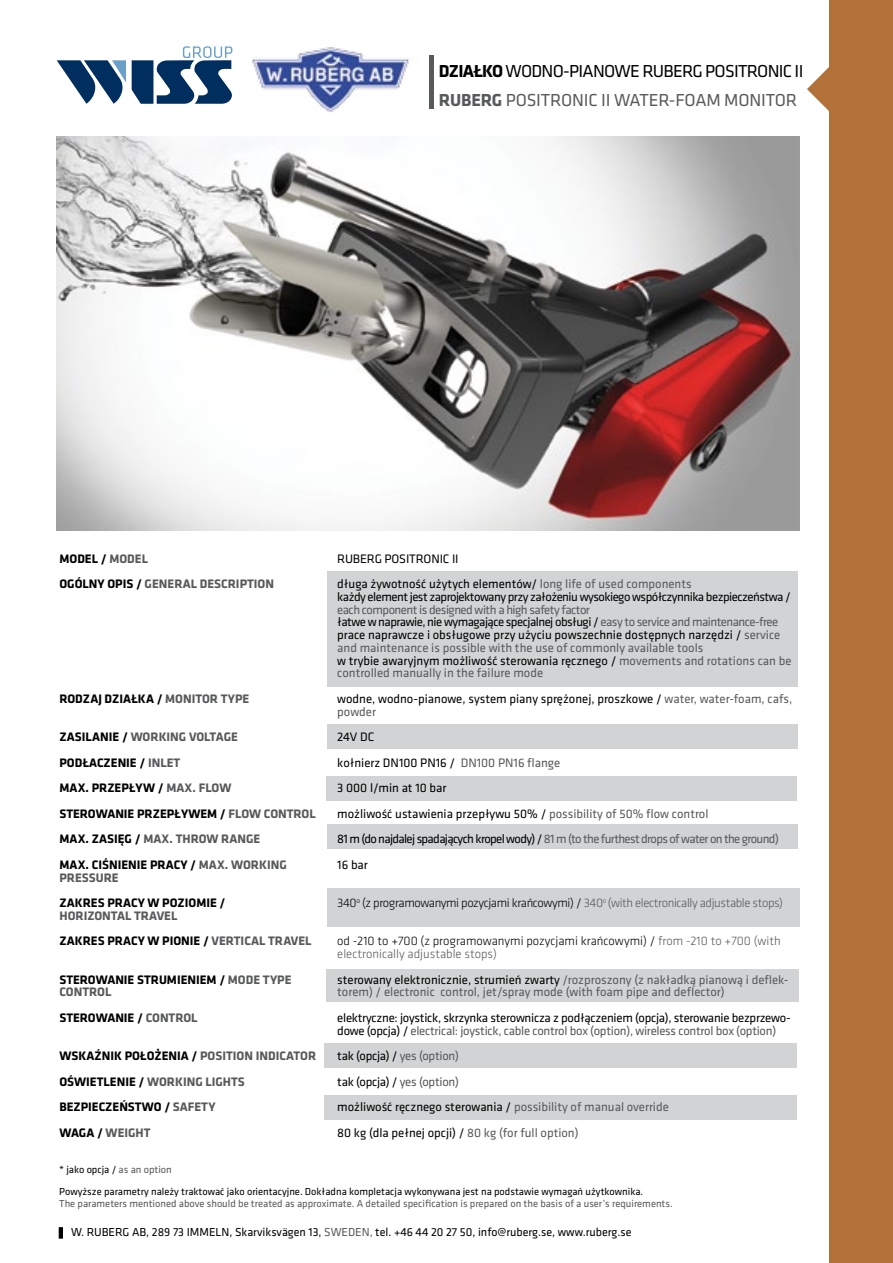
<style>
.page{position:relative;width:893px;height:1263px;background:#fff}
.page>*{position:absolute;margin:0;border:0;box-sizing:border-box;transform-origin:0 0}
.t1{font:18px/28.5px "Klavika";letter-spacing:-.04em;color:#000}
.t2{font:12.75px/12.8px "Klavika";color:#58595b}
.t3{font:12.75px/25.5px "Klavika";color:#000}
.t4{font:700 12.75px/25.5px "Klavika";color:#000}
.t5{font:12.75px/12.8px "Klavika";letter-spacing:-.02em;color:#000}
.t6{font:300 12.75px/12.8px "Klavika";letter-spacing:-.005em;color:#000}
.t7{font:700 12.75px/25.5px "Klavika";color:#58595b}
.t8{font:12.75px "Klavika";letter-spacing:-.04em;color:#000}
.t9{font:300 12.75px "Klavika";letter-spacing:-.03em;color:#000}
.t10{font:12px "Klavika";color:#000}
.t11{font:10.5px/21.6px "Klavika";color:#000}
.t12{font:10.5px "Klavika";color:#58595b}
.s1{font-weight:700}
.s2{font-weight:700;color:#58595b}
.s3{color:#58595b}
.s4{color:#000}
</style>
<div class="page">
<div style="left:324px;top:1095px;width:473px;height:24px;background:#d1d3d4"></div>
<div style="left:327px;top:571px;width:471px;height:116px;background:#d1d3d4"></div>
<div style="left:327px;top:724px;width:471px;height:25px;background:#d1d3d4"></div>
<div style="left:327px;top:776px;width:470px;height:25px;background:#d1d3d4"></div>
<div style="left:327px;top:824px;width:471px;height:25px;background:#d1d3d4"></div>
<div style="left:327px;top:889px;width:472px;height:38px;background:#d1d3d4"></div>
<div style="left:326px;top:969px;width:473px;height:33px;background:#d1d3d4"></div>
<div style="left:324px;top:1043px;width:473px;height:25px;background:#d1d3d4"></div>
<img style="left:57px;top:136px;width:742px;height:395px">
<hr style="left:59px;top:1227px;width:4px;height:11px;background:#000">
<svg style="left:57px;top:60px;width:69px;height:44px"></svg>
<svg style="left:132px;top:46px;width:101px;height:58px"></svg>
<img style="left:252px;top:47px;width:157px;height:65px">
<hr style="left:429px;top:55px;width:4px;height:53px;background:#58595b">
<div style="left:829px;top:0;width:64px;height:1263px;background:#b17139"></div>
<svg style="left:807px;top:67px;width:22px;height:44px"></svg>
<h1 class="t1" style="left:439px;top:57px;width:366px"><span class="s1">DZIAŁKO</span> WODNO-PIANOWE RUBERG POSITRONIC II<br><span class="s2">RUBERG</span> <span class="s3">POSITRONIC II WATER-FOAM MONITOR</span></h1>
<p class="t3" style="left:337px;top:545px;width:356px">RUBERG POSITRONIC II<br>długa żywotność użytych elementów/ <span class="s3">long life of used components</span></p>
<p class="t8" style="left:337px;top:588px;width:455px">każdy element jest zaprojektowany przy założeniu wysokiego współczynnika bezpieczeństwa /</p>
<p class="t2" style="left:337px;top:603px;width:456px">each component is designed with a high safety factor<br><span class="s4">łatwe w naprawie, nie wymagające specjalnej obsługi /</span> easy to service and maintenance-free <span class="s4">prace naprawcze i obsługowe przy użyciu powszechnie dostępnych narzędzi /</span> service and maintenance is possible with the use of commonly available tools<br><span class="s4">w trybie awaryjnym możliwość sterowania ręcznego /</span> movements and rotations can be controlled manually in the failure mode</p>
<p class="t3" style="left:337px;top:692px;width:456px;line-height:12.8px">wodne, wodno-pianowe, system piany sprężonej, proszkowe / <span class="s3">water, water-foam, cafs, powder</span></p>
<p class="t3" style="left:337px;top:724px;width:443px">24V DC<br>kołnierz DN100 PN16 / <span class="s3">DN100 PN16 flange<br></span>3 000 l/min at 10 bar<br>możliwość ustawienia przepływu 50% / <span class="s3">possibility of 50% flow control<br></span>81 m (do najdalej spadających kropel wody) / <span class="s3">81 m (to the furthest drops of water on the ground)<br></span>16 bar</p>
<p class="t9" style="left:337px;top:895px;width:447px">340<sup>o</sup> (z programowanymi pozycjami krańcowymi) / <span class="s3">340</span><sup>o</sup> <span class="s3">(with electronically adjustable stops)</span></p>
<p class="t6" style="left:337px;top:934px;width:445px">od -210 to +700 (z programowanymi pozycjami krańcowymi) / <span class="s3">from -210 to +700 (with electronically adjustable stops)</span></p>
<p class="t2" style="left:337px;top:972px;width:453px"><span class="s4">sterowany elektronicznie, strumień zwarty</span> /rozproszony (z nakładką pianową i deflek&shy;torem) / electronic control, jet/spray mode (with foam pipe and deflector)</p>
<p class="t5" style="left:337px;top:1011px;width:455px">elektryczne: joystick, skrzynka sterownicza z podłączeniem (opcja), sterowanie bezprzewo&shy;dowe (opcja) / <span class="s3">electrical: joystick, cable control box (option), wireless control box (option)</span></p>
<p class="t3" style="left:337px;top:1043px;width:333px">tak (opcja) / <span class="s3">yes (option)<br></span>tak (opcja) / <span class="s3">yes (option)<br></span>możliwość ręcznego sterowania / <span class="s3">possibility of manual override </span>80 kg (dla pełnej opcji) / <span class="s3">80 kg (for full option)</span></p>
<p class="t11" style="left:59px;top:1158px;width:586px">* jako opcja / <span class="s3">as an option<br></span>Powyższe parametry należy traktować jako orientacyjne. Dokładna kompletacja wykonywana jest na podstawie wymagań użytkownika.</p>
<p class="t12" style="left:59px;top:1197px;width:615px">The parameters mentioned above should be treated as approximate. A detailed specification is prepared on the basis of a user’s requirements.</p>
<p class="t7" style="left:59px;top:545px;width:216px"><span class="s4">MODEL /</span> MODEL<br><span class="s4">OGÓLNY OPIS /</span> GENERAL DESCRIPTION</p>
<p class="t4" style="left:59px;top:685px;width:191px">RODZAJ DZIAŁKA / <span class="s3">MONITOR TYPE</span></p>
<p class="t4" style="left:59px;top:724px;width:258px">ZASILANIE / <span class="s3">WORKING VOLTAGE<br></span>PODŁACZENIE / <span class="s3">INLET<br></span>MAX. PRZEPŁYW / <span class="s3">MAX. FLOW<br></span>STEROWANIE PRZEPŁYWEM / <span class="s3">FLOW CONTROL<br></span>MAX. ZASIĘG / <span class="s3">MAX. THROW RANGE<br></span>MAX. CIŚNIENIE PRACY / <span class="s3">MAX. WORKING</span></p>
<p class="t7" style="left:59px;top:864px;width:61px">PRESSURE</p>
<p class="t4" style="left:59px;top:889px;width:167px">ZAKRES PRACY W POZIOMIE /</p>
<p class="t7" style="left:59px;top:902px;width:254px">HORIZONTAL TRAVEL<br><span class="s4">ZAKRES PRACY W PIONIE /</span> VERTICAL TRAVEL</p>
<p class="t4" style="left:59px;top:972px;width:234px;line-height:12.8px">STEROWANIE STRUMIENIEM / <span class="s3">MODE TYPE<br>CONTROL</span></p>
<p class="t4" style="left:59px;top:1004px;width:140px">STEROWANIE / <span class="s3">CONTROL</span></p>
<p class="t4" style="left:59px;top:1042px;width:258px">WSKAŹNIK POŁOŻENIA / <span class="s3">POSITION INDICATOR<br></span>OŚWIETLENIE / <span class="s3">WORKING LIGHTS<br></span>BEZPIECZEŃSTWO / <span class="s3">SAFETY<br></span>WAGA / <span class="s3">WEIGHT</span></p>
<p class="t10" style="left:71px;top:1224px;width:562px">W. RUBERG AB, 289 73 IMMELN, Skarviksvägen 13, <span class="s3">SWEDEN,</span> tel. +46 44 20 27 50, info@ruberg.se, www.ruberg.se</p>
</div>
